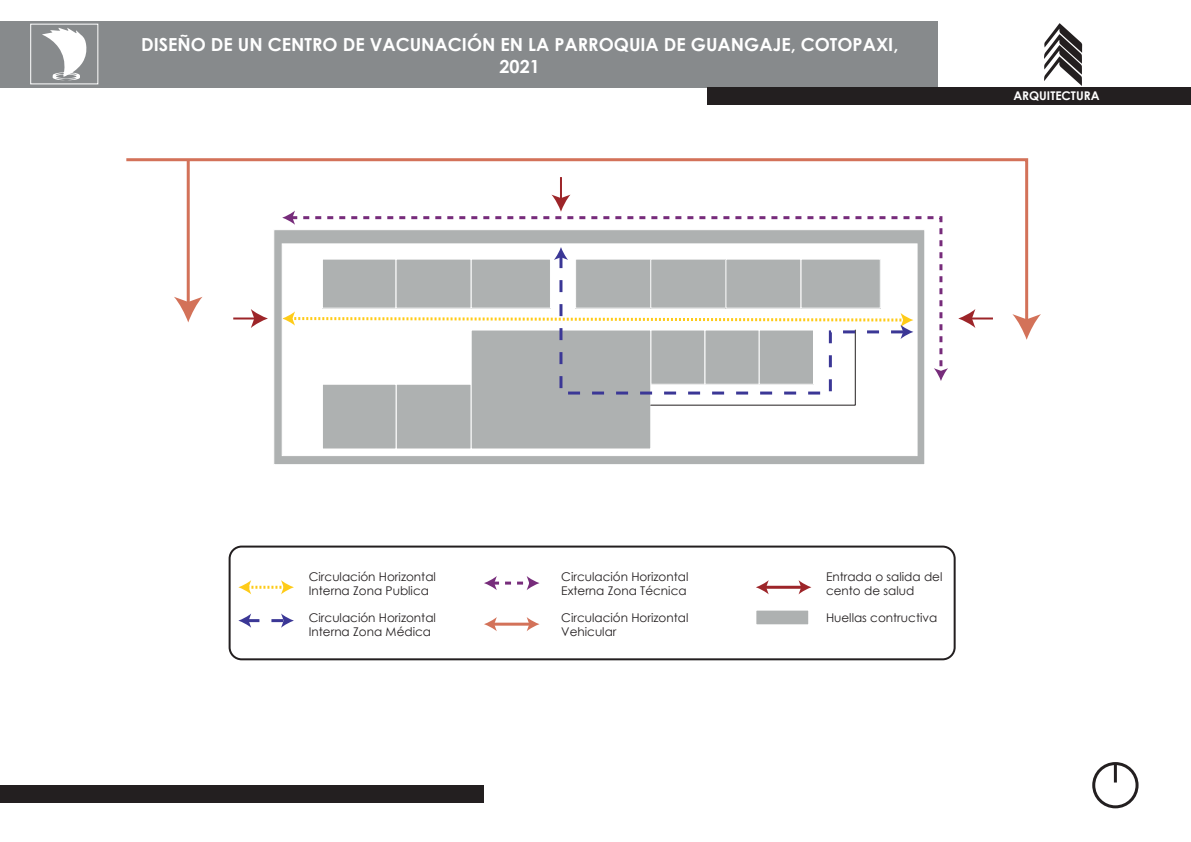
<style>
.page{position:relative;width:1191px;height:842px;background:#fff}
.page>*{position:absolute;margin:0;border:0;box-sizing:border-box;transform-origin:0 0}
.t1{font:700 18px/21.6px "Century Gothic";color:#fff;text-align:center}
.t2{font:12px/14.4px "Century Gothic";color:#231f20}
.t3{font:700 12px "Century Gothic";color:#fff}
</style>
<div class="page">
<div style="left:229px;top:546px;width:726px;height:114px;border:2px solid #231f20;border-radius:12px"></div>
<div style="left:0;top:21px;width:938px;height:66px;background:#878a8c"></div>
<svg style="left:42px;top:28px;width:45px;height:52px"></svg>
<svg style="left:1044px;top:23px;width:38px;height:63px"></svg>
<div style="left:707px;top:87px;width:484px;height:17px;background:#231f20"></div>
<div style="left:0;top:785px;width:483px;height:17px;background:#231f20"></div>
<div style="left:30px;top:24px;width:68px;height:60px;border:1px solid #fff"></div>
<div style="left:1092px;top:762px;width:46px;height:46px;border:3px solid #231f20;border-radius:50%"></div>
<hr style="left:1113px;top:763px;width:3px;height:19px;background:#231f20">
<svg style="left:238px;top:580px;width:56px;height:14px"></svg>
<svg style="left:238px;top:613px;width:56px;height:15px"></svg>
<hr style="left:765px;top:586px;width:37px;height:3px;background:#9d2529">
<svg style="left:756px;top:580px;width:12px;height:14px"></svg>
<svg style="left:798px;top:580px;width:13px;height:14px"></svg>
<svg style="left:484px;top:576px;width:55px;height:14px"></svg>
<hr style="left:493px;top:623px;width:37px;height:3px;background:#d37259">
<svg style="left:484px;top:617px;width:13px;height:14px"></svg>
<svg style="left:526px;top:617px;width:13px;height:14px"></svg>
<div style="left:756px;top:610px;width:52px;height:15px;background:#aeb1b1"></div>
<div style="left:755px;top:610px;width:54px;height:15px;border:1px solid #fff"></div>
<svg style="left:934px;top:368px;width:14px;height:13px"></svg>
<svg style="left:274px;top:325px;width:651px;height:140px"></svg>
<svg style="left:126px;top:158px;width:903px;height:167px"></svg>
<svg style="left:1012px;top:314px;width:29px;height:26px"></svg>
<hr style="left:187px;top:160px;width:3px;height:144px;background:#d37259">
<svg style="left:174px;top:297px;width:28px;height:25px"></svg>
<h1 class="t1" style="left:141px;top:33px;width:759px">DISEÑO DE UN CENTRO DE VACUNACIÓN EN LA PARROQUIA DE GUANGAJE, COTOPAXI,<br>2021</h1>
<p class="t3" style="left:1013px;top:86px;width:88px">ARQUITECTURA</p>
<p class="t2" style="left:309px;top:569px;width:129px">Circulación Horizontal<br>Interna Zona Publica</p>
<p class="t2" style="left:826px;top:569px;width:118px">Entrada o salida del cento de salud</p>
<p class="t2" style="left:309px;top:610px;width:129px">Circulación Horizontal</p>
<p class="t2" style="left:826px;top:610px;width:113px">Huellas contructiva</p>
<p class="t2" style="left:309px;top:624px;width:124px">Interna Zona Médica</p>
<p class="t2" style="left:561px;top:569px;width:129px">Circulación Horizontal<br>Externa Zona Técnica</p>
<p class="t2" style="left:561px;top:610px;width:129px">Circulación Horizontal<br>Vehicular</p>
</div>
